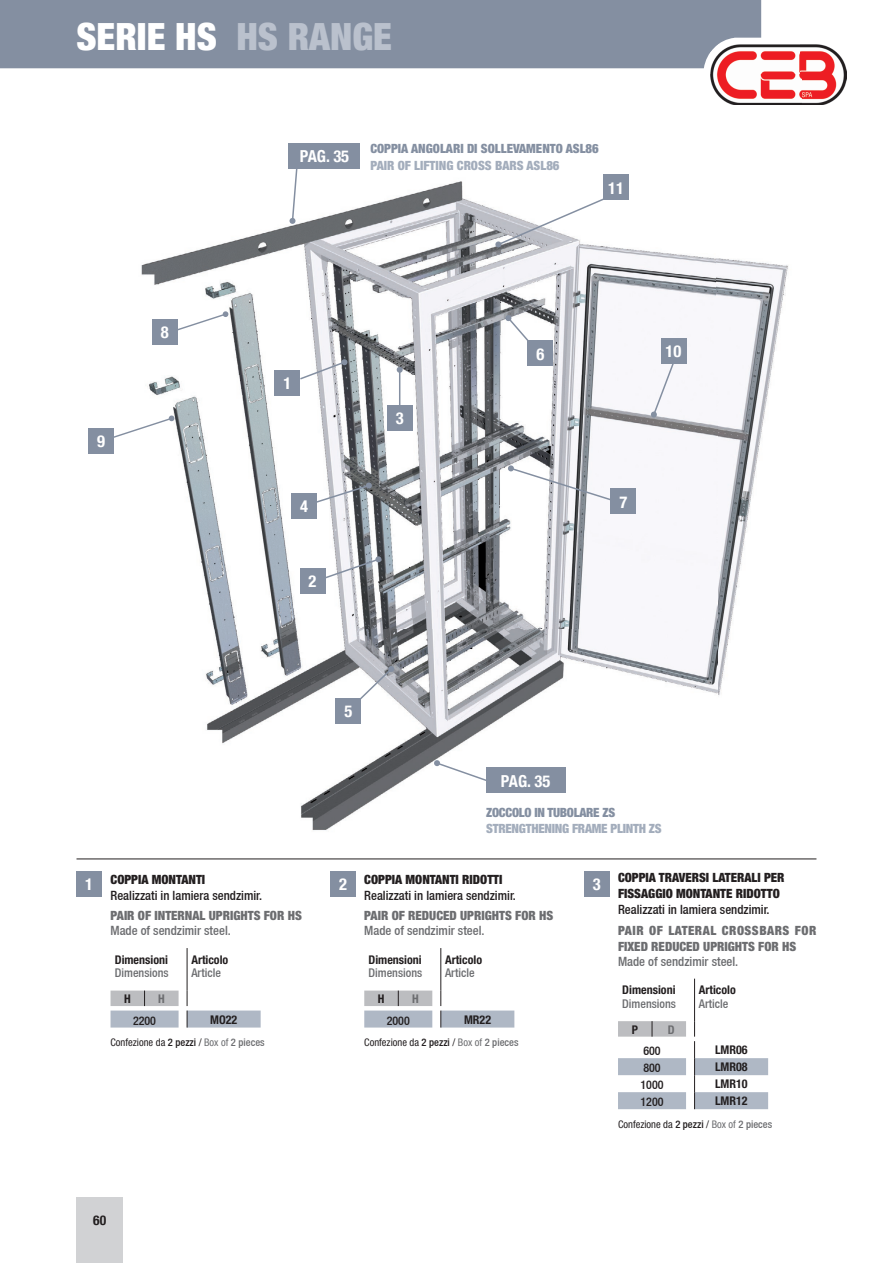
<style>
.page{position:relative;width:893px;height:1263px;background:#fff}
.page>*{position:absolute;margin:0;border:0;box-sizing:border-box;transform-origin:0 0}
.t1{font:900 condensed 37.5px "Helvetica Neue";color:#fff}
.t2{font:700 condensed 16.5px "Helvetica Neue";color:#fff}
.t3{font:700 condensed 13.5px "Helvetica Neue";color:#231f20}
.t4{font:900 condensed 12.75px/16.2px "Helvetica Neue";color:#6c6d70}
.t5{font:12.75px "Helvetica Neue Medium Cond";color:#231f20}
.t6{font:900 condensed 12.75px/16.2px "Helvetica Neue";color:#231f20}
.t7{font:12.75px "Helvetica Neue Medium Cond";color:#6c6d70}
.t8{font:900 condensed 12.75px "Helvetica Neue";color:#848fa1}
.t9{font:900 condensed 12.75px "Helvetica Neue";color:#a3adbc}
.t10{font:900 condensed 12.75px "Helvetica Neue";letter-spacing:-.02em;color:#a3adbc}
.t11{font:900 condensed 12.75px "Helvetica Neue";letter-spacing:-.02em;color:#848fa1}
.t12{font:700 condensed 12px "Helvetica Neue";color:#231f20}
.t13{font:12px "Helvetica Neue Medium Cond";color:#6c6d70}
.t14{font:12px "Helvetica Neue Medium Cond";color:#231f20}
.t15{font:700 condensed 12px "Helvetica Neue";color:#6c6d70}
.t16{font:condensed 10.5px "Helvetica Neue";color:#231f20}
.s1{color:#bac1cd}
.s2{font-family:"Helvetica Neue Medium Cond";font-stretch:normal}
.s3{color:#6c6d70}
.s4{font-family:"Helvetica Neue Medium Cond";font-stretch:normal;color:#6c6d70}
</style>
<div class="page">
<div style="left:76px;top:1197px;width:47px;height:66px;background:#d1d2d4"></div>
<div style="left:0;top:0;width:761px;height:68px;background:#848fa1"></div>
<img style="left:710px;top:44px;width:136px;height:61px">
<svg style="left:710px;top:44px;width:8px;height:8px"></svg>
<img style="left:141px;top:143px;width:647px;height:688px">
<hr style="left:77px;top:859px;width:739px;height:1px;background:#231f20">
<hr style="left:187px;top:948px;width:1px;height:42px;background:#231f20">
<svg style="left:111px;top:990px;width:150px;height:37px"></svg>
<hr style="left:440px;top:948px;width:1px;height:42px;background:#231f20">
<svg style="left:364px;top:990px;width:150px;height:37px"></svg>
<hr style="left:694px;top:978px;width:1px;height:43px;background:#231f20">
<svg style="left:618px;top:1021px;width:150px;height:88px"></svg>
<svg style="left:289px;top:169px;width:9px;height:55px"></svg>
<svg style="left:507px;top:465px;width:108px;height:37px"></svg>
<svg style="left:650px;top:359px;width:26px;height:59px"></svg>
<svg style="left:505px;top:315px;width:31px;height:34px"></svg>
<svg style="left:298px;top:359px;width:50px;height:22px"></svg>
<svg style="left:174px;top:311px;width:55px;height:21px"></svg>
<svg style="left:114px;top:415px;width:61px;height:25px"></svg>
<svg style="left:434px;top:760px;width:54px;height:22px"></svg>
<svg style="left:321px;top:556px;width:61px;height:24px"></svg>
<svg style="left:314px;top:482px;width:58px;height:22px"></svg>
<hr style="left:399px;top:370px;width:1px;height:35px;background:#848fa1">
<svg style="left:397px;top:367px;width:6px;height:6px"></svg>
<svg style="left:495px;top:189px;width:130px;height:58px"></svg>
<svg style="left:347px;top:665px;width:48px;height:47px"></svg>
<div style="left:289px;top:143px;width:71px;height:26px;background:#848fa1"></div>
<div style="left:486px;top:767px;width:79px;height:26px;background:#848fa1"></div>
<div style="left:661px;top:338px;width:25px;height:25px;background:#848fa1"></div>
<div style="left:603px;top:174px;width:26px;height:26px;background:#848fa1"></div>
<div style="left:527px;top:340px;width:26px;height:26px;background:#848fa1"></div>
<div style="left:610px;top:488px;width:26px;height:26px;background:#848fa1"></div>
<div style="left:387px;top:405px;width:25px;height:25px;background:#848fa1"></div>
<div style="left:336px;top:698px;width:25px;height:25px;background:#848fa1"></div>
<div style="left:300px;top:568px;width:25px;height:26px;background:#848fa1"></div>
<div style="left:291px;top:493px;width:26px;height:25px;background:#848fa1"></div>
<div style="left:275px;top:370px;width:25px;height:25px;background:#848fa1"></div>
<div style="left:152px;top:319px;width:25px;height:25px;background:#848fa1"></div>
<div style="left:88px;top:428px;width:26px;height:26px;background:#848fa1"></div>
<div style="left:77px;top:871px;width:25px;height:25px;background:#848fa1"></div>
<div style="left:330px;top:871px;width:26px;height:25px;background:#848fa1"></div>
<div style="left:584px;top:871px;width:25px;height:25px;background:#848fa1"></div>
<h1 class="t1" style="left:77px;top:6px;width:317px">SERIE HS <span class="s1">HS RANGE</span></h1>
<p class="t2" style="left:97px;top:428px;width:9px">9</p>
<p class="t2" style="left:161px;top:319px;width:9px">8</p>
<p class="t2" style="left:300px;top:143px;width:51px">PAG. 35</p>
<p class="t8" style="left:370px;top:141px;width:230px">COPPIA ANGOLARI DI SOLLEVAMENTO ASL86</p>
<p class="t9" style="left:370px;top:157px;width:191px">PAIR OF LIFTING CROSS BARS ASL86</p>
<p class="t2" style="left:608px;top:174px;width:17px">11</p>
<p class="t2" style="left:283px;top:370px;width:9px">1</p>
<p class="t2" style="left:300px;top:493px;width:9px">4</p>
<p class="t2" style="left:309px;top:568px;width:9px">2</p>
<p class="t2" style="left:396px;top:405px;width:9px">3</p>
<p class="t2" style="left:344px;top:697px;width:9px">5</p>
<p class="t2" style="left:536px;top:340px;width:9px">6</p>
<p class="t2" style="left:666px;top:337px;width:17px">10</p>
<p class="t2" style="left:619px;top:488px;width:9px">7</p>
<p class="t2" style="left:501px;top:767px;width:51px">PAG. 35</p>
<p class="t11" style="left:486px;top:804px;width:131px">ZOCCOLO IN TUBOLARE ZS</p>
<p class="t10" style="left:486px;top:820px;width:177px">STRENGTHENING FRAME PLINTH ZS</p>
<p class="t6" style="left:111px;top:871px;width:96px">COPPIA MONTANTI</p>
<p class="t5" style="left:111px;top:888px;width:153px">Realizzati in lamiera sendzimir.</p>
<p class="t4" style="left:111px;top:907px;width:193px">PAIR OF INTERNAL UPRIGHTS FOR HS</p>
<p class="t7" style="left:111px;top:923px;width:122px">Made of sendzimir steel.</p>
<p class="t6" style="left:364px;top:871px;width:140px">COPPIA MONTANTI RIDOTTI</p>
<p class="t5" style="left:364px;top:888px;width:153px">Realizzati in lamiera sendzimir.</p>
<p class="t4" style="left:364px;top:907px;width:190px">PAIR OF REDUCED UPRIGHTS FOR HS</p>
<p class="t7" style="left:364px;top:923px;width:122px">Made of sendzimir steel.</p>
<p class="t2" style="left:85px;top:871px;width:9px">1</p>
<p class="t2" style="left:339px;top:871px;width:9px">2</p>
<p class="t2" style="left:593px;top:871px;width:9px">3</p>
<p class="t12" style="left:115px;top:952px;width:55px">Dimensioni</p>
<p class="t13" style="left:115px;top:966px;width:55px">Dimensions</p>
<p class="t12" style="left:191px;top:952px;width:39px">Articolo</p>
<p class="t13" style="left:191px;top:966px;width:31px">Article</p>
<p class="t12" style="left:368px;top:952px;width:55px">Dimensioni</p>
<p class="t13" style="left:368px;top:966px;width:55px">Dimensions</p>
<p class="t12" style="left:445px;top:952px;width:39px">Articolo</p>
<p class="t13" style="left:445px;top:966px;width:31px">Article</p>
<p class="t12" style="left:124px;top:991px;width:8px">H</p>
<p class="t15" style="left:158px;top:991px;width:8px">H</p>
<p class="t14" style="left:133px;top:1013px;width:25px">2200</p>
<p class="t12" style="left:210px;top:1012px;width:29px">MO22</p>
<p class="t12" style="left:378px;top:991px;width:8px">H</p>
<p class="t15" style="left:412px;top:991px;width:8px">H</p>
<p class="t14" style="left:387px;top:1013px;width:25px">2000</p>
<p class="t12" style="left:464px;top:1012px;width:29px">MR22</p>
<p class="t16" style="left:111px;top:1036px;width:156px">Confezione da <span class="s2">2 pezzi</span> / <span class="s3">Box of</span> <span class="s4">2 pieces</span></p>
<p class="t16" style="left:364px;top:1036px;width:156px">Confezione da <span class="s2">2 pezzi</span> / <span class="s3">Box of</span> <span class="s4">2 pieces</span></p>
<p class="t6" style="left:618px;top:869px;width:168px">COPPIA TRAVERSI LATERALI PER<br>FISSAGGIO MONTANTE RIDOTTO</p>
<p class="t5" style="left:618px;top:902px;width:153px">Realizzati in lamiera sendzimir.</p>
<p class="t4" style="left:618px;top:922px;width:200px">PAIR OF LATERAL CROSSBARS FOR<br>FIXED REDUCED UPRIGHTS FOR HS</p>
<p class="t7" style="left:618px;top:954px;width:122px">Made of sendzimir steel.</p>
<p class="t12" style="left:622px;top:983px;width:55px">Dimensioni</p>
<p class="t13" style="left:622px;top:996px;width:55px">Dimensions</p>
<p class="t12" style="left:699px;top:983px;width:39px">Articolo</p>
<p class="t13" style="left:699px;top:996px;width:31px">Article</p>
<p class="t12" style="left:632px;top:1022px;width:8px">P</p>
<p class="t15" style="left:668px;top:1022px;width:8px">D</p>
<p class="t14" style="left:643px;top:1044px;width:19px">600</p>
<p class="t12" style="left:715px;top:1043px;width:34px">LMR06</p>
<p class="t14" style="left:643px;top:1061px;width:19px">800</p>
<p class="t12" style="left:715px;top:1060px;width:34px">LMR08</p>
<p class="t14" style="left:640px;top:1078px;width:25px">1000</p>
<p class="t12" style="left:715px;top:1077px;width:34px">LMR10</p>
<p class="t14" style="left:640px;top:1095px;width:25px">1200</p>
<p class="t12" style="left:715px;top:1094px;width:34px">LMR12</p>
<p class="t16" style="left:618px;top:1118px;width:156px">Confezione da <span class="s2">2 pezzi</span> / <span class="s3">Box of</span> <span class="s4">2 pieces</span></p>
<p class="t3" style="left:93px;top:1209px;width:14px">60</p>
</div>
